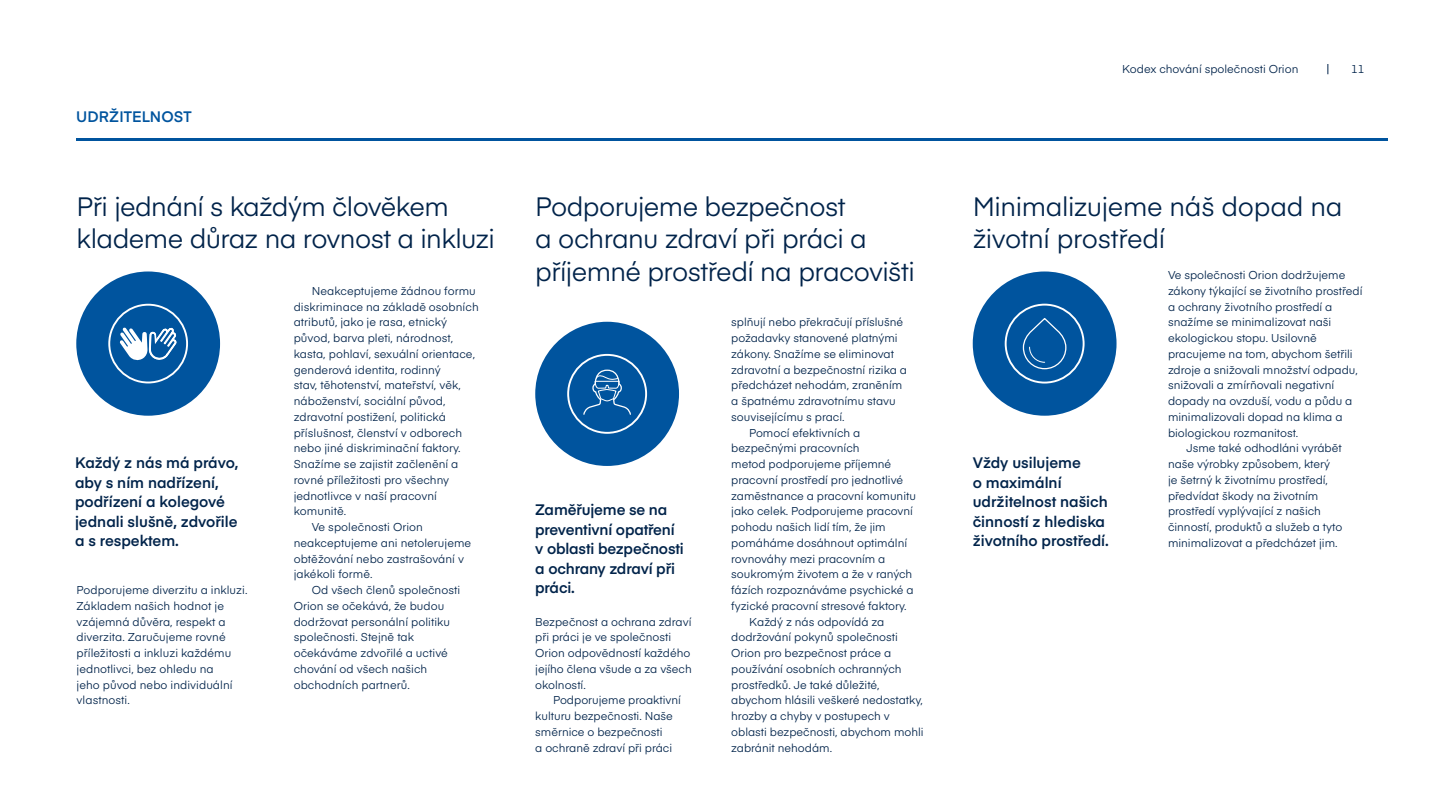
<style>
.page{position:relative;width:1440px;height:810px;background:#fff}
.page>*{position:absolute;margin:0;border:0;box-sizing:border-box;transform-origin:0 0}
.h1_subsub_blue{font:26.25px/32.2px "Eina 03";letter-spacing:-.02em;color:#00234a}
.ingressi{font:600 15px/19.5px "Eina 03";color:#00234a}
.h1_sub{font:600 15px "Eina 03";letter-spacing:.005em;color:#00549e}
.Leipis_indent{font:11.25px/15.8px "Eina 03";color:#00234a}
.Leipis{font:11.25px/15.8px "Eina 03";color:#00234a}
</style>
<div class="page">
<div style="left:76px;top:271px;width:144px;height:145px;background:#00549e;border-radius:50%"></div>
<div style="left:108px;top:304px;width:80px;height:79px;border:2px solid #fff;border-radius:50%"></div>
<svg style="left:120px;top:327px;width:58px;height:56px"></svg>
<div style="left:535px;top:322px;width:144px;height:144px;background:#00549e;border-radius:50%"></div>
<div style="left:567px;top:354px;width:80px;height:80px;border:2px solid #fff;border-radius:50%"></div>
<svg style="left:583px;top:369px;width:48px;height:46px"></svg>
<div style="left:973px;top:271px;width:144px;height:145px;background:#00549e;border-radius:50%"></div>
<div style="left:1005px;top:304px;width:80px;height:80px;border:2px solid #fff;border-radius:50%"></div>
<svg style="left:1022px;top:318px;width:45px;height:52px"></svg>
<hr style="left:76px;top:138px;width:1312px;height:3px;background:#00549e">
<p class="h1_sub" style="left:76px;top:105px;width:117px">UDRŽITELNOST</p>
<p class="h1_subsub_blue" style="left:77px;top:189px;width:420px">Při jednání s každým člověkem klademe důraz na rovnost a inkluzi</p>
<p class="Leipis_indent" style="left:294px;top:282px;width:187px;text-indent:18px">Neakceptujeme žádnou formu diskriminace na základě osobních atributů, jako je rasa, etnický původ, barva pleti, národnost, kasta, pohlaví, sexuální orientace, genderová identita, rodinný<br>stav, těhotenství, mateřství, věk, náboženství, sociální původ, zdravotní postižení, politická příslušnost, členství v odborech nebo jiné diskriminační faktory.<br>Snažíme se zajistit začlenění a rovné příležitosti pro všechny jednotlivce v naší pracovní komunitě.</p>
<p class="Leipis_indent" style="left:294px;top:518px;width:179px;text-indent:18px">Ve společnosti Orion neakceptujeme ani netolerujeme obtěžování nebo zastrašování v jakékoli formě.</p>
<p class="Leipis_indent" style="left:294px;top:581px;width:168px;text-indent:18px">Od všech členů společnosti<br>Orion se očekává, že budou dodržovat personální politiku společnosti. Stejně tak očekáváme zdvořilé a uctivé chování od všech našich obchodních partnerů.</p>
<p class="ingressi" style="left:75px;top:452px;width:165px">Každý z nás má právo, aby s ním nadřízení, podřízení a kolegové jednali slušně, zdvořile a s respektem.</p>
<p class="Leipis" style="left:77px;top:581px;width:172px">Podporujeme diverzitu a inkluzi.<br>Základem našich hodnot je vzájemná důvěra, respekt a diverzita. Zaručujeme rovné příležitosti a inkluzi každému jednotlivci, bez ohledu na<br>jeho původ nebo individuální vlastnosti.</p>
<p class="Leipis_indent" style="left:1122px;top:61px;width:178px">Kodex chování společnosti Orion</p>
<p class="Leipis_indent" style="left:1351px;top:61px;width:15px">11</p>
<p class="h1_subsub_blue" style="left:535px;top:189px;width:381px">Podporujeme bezpečnost<br>a ochranu zdraví při práci a příjemné prostředí na pracovišti</p>
<p class="h1_subsub_blue" style="left:973px;top:189px;width:371px">Minimalizujeme náš dopad na životní prostředí</p>
<p class="Leipis" style="left:1168px;top:266px;width:196px">Ve společnosti Orion dodržujeme zákony týkající se životního prostředí a ochrany životního prostředí a snažíme se minimalizovat naši ekologickou stopu. Usilovně pracujeme na tom, abychom šetřili zdroje a snižovali množství odpadu, snižovali a zmírňovali negativní dopady na ovzduší, vodu a půdu a minimalizovali dopad na klima a biologickou rozmanitost.</p>
<p class="Leipis_indent" style="left:1168px;top:440px;width:176px;text-indent:18px">Jsme také odhodláni vyrábět naše výrobky způsobem, který<br>je šetrný k životnímu prostředí, předvídat škody na životním prostředí vyplývající z našich činností, produktů a služeb a tyto minimalizovat a předcházet jim.</p>
<p class="Leipis_indent" style="left:731px;top:314px;width:177px">splňují nebo překračují příslušné požadavky stanovené platnými zákony. Snažíme se eliminovat zdravotní a bezpečnostní rizika a předcházet nehodám, zraněním a špatnému zdravotnímu stavu souvisejícímu s prací.</p>
<p class="Leipis_indent" style="left:731px;top:424px;width:186px;text-indent:18px">Pomocí efektivních a bezpečnými pracovních<br>metod podporujeme příjemné pracovní prostředí pro jednotlivé zaměstnance a pracovní komunitu jako celek. Podporujeme pracovní pohodu našich lidí tím, že jim pomáháme dosáhnout optimální rovnováhy mezi pracovním a soukromým životem a že v raných fázích rozpoznáváme psychické a fyzické pracovní stresové faktory.</p>
<p class="Leipis_indent" style="left:731px;top:613px;width:194px;text-indent:18px">Každý z nás odpovídá za dodržování pokynů společnosti<br>Orion pro bezpečnost práce a používání osobních ochranných prostředků. Je také důležité, abychom hlásili veškeré nedostatky, hrozby a chyby v postupech v oblasti bezpečnosti, abychom mohli zabránit nehodám.</p>
<p class="ingressi" style="left:973px;top:452px;width:138px">Vždy usilujeme<br>o maximální udržitelnost našich činností z hlediska životního prostředí.</p>
<p class="ingressi" style="left:535px;top:499px;width:150px">Zaměřujeme se na preventivní opatření v oblasti bezpečnosti a ochrany zdraví při práci.</p>
<p class="Leipis" style="left:535px;top:613px;width:158px">Bezpečnost a ochrana zdraví při práci je ve společnosti<br>Orion odpovědností každého jejího člena všude a za všech okolností.</p>
<p class="Leipis_indent" style="left:535px;top:692px;width:147px;text-indent:18px">Podporujeme proaktivní kulturu bezpečnosti. Naše směrnice o bezpečnosti<br>a ochraně zdraví při práci</p>
</div>
